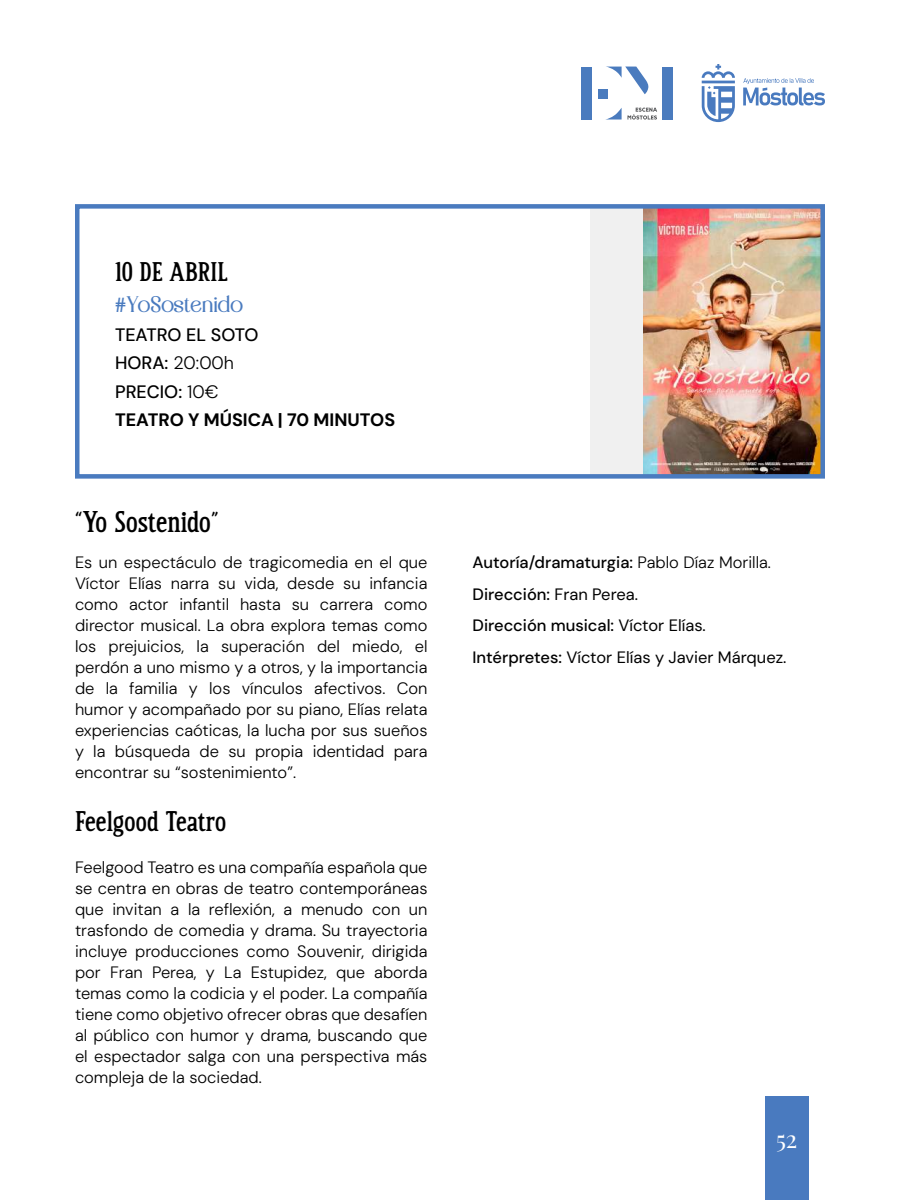
<style>
.page{position:relative;width:900px;height:1200px;background:#fff}
.page>*{position:absolute;margin:0;border:0;box-sizing:border-box;transform-origin:0 0}
.t1{font:30px "CS Dario Drawn";color:#000}
.t2{font:28.5px "CS Dario Drawn";color:#000}
.t3{font:27px "CS Dario Drawn";color:#000}
.t4{font:24px "Playfair Display";color:#fff}
.t5{font:22.5px "Branley";color:#4a7bbf}
.t6{font:500 18px/28.5px "DM Sans 18 pt";color:#000}
.t7{font:300 16.5px/21px "DM Sans 18 pt";color:#000;text-align:justify}
.t8{font:500 16.5px/31.5px "DM Sans 18 pt";color:#000}
.s1{font-weight:300}
.s2{font-weight:700}
.s3{font-weight:400}
</style>
<div class="page">
<div style="left:765px;top:1096px;width:43px;height:104px;background:#497abf"></div>
<svg style="left:702px;top:64px;width:123px;height:58px"></svg>
<div style="left:599px;top:89px;width:9px;height:9px;background:#4a7bbe"></div>
<svg style="left:608px;top:67px;width:41px;height:27px"></svg>
<svg style="left:605px;top:108px;width:52px;height:12px"></svg>
<div style="left:662px;top:67px;width:10px;height:53px;background:#4a7bbe"></div>
<div style="left:581px;top:67px;width:10px;height:53px;background:#4a7bbe"></div>
<img style="left:643px;top:209px;width:177px;height:265px">
<div style="left:591px;top:206px;width:52px;height:270px;background:#f0f0f0"></div>
<div style="left:75px;top:204px;width:750px;height:275px;border:4px solid #4a7bbf"></div>
<h3 class="t3" style="left:115px;top:257px;width:114px">10 DE ABRIL</h3>
<h3 class="t5" style="left:115px;top:292px;width:129px">#YoSostenido</h3>
<p class="t6" style="left:115px;top:320px;width:282px">TEATRO EL SOTO<br>HORA: <span class="s1">20:00h<br></span>PRECIO: <span class="s1">10€<br></span><span class="s2">TEATRO Y MÚSICA | 70 MINUTOS</span></p>
<h1 class="t1" style="left:75px;top:505px;width:145px">“Yo Sostenido”</h1>
<p class="t7" style="left:75px;top:552px;width:354px">Es un espectáculo de tragicomedia en el que Víctor Elías narra su vida, desde su infancia como actor infantil hasta su carrera como director musical. La obra explora temas como los prejuicios, la superación del miedo, el perdón a uno mismo y a otros, y la importancia de la familia y los vínculos afectivos. Con humor y acompañado por su piano, Elías relata experiencias caóticas, la lucha por sus sueños y la búsqueda de su propia identidad para encontrar su “sostenimiento”.</p>
<h2 class="t2" style="left:75px;top:805px;width:153px">Feelgood Teatro</h2>
<p class="t7" style="left:75px;top:857px;width:354px">Feelgood Teatro es una compañía española que se centra en obras de teatro contemporáneas que invitan a la reflexión, a menudo con un trasfondo de comedia y drama. Su trayectoria incluye producciones como Souvenir, dirigida por Fran Perea, y La Estupidez, que aborda temas como la codicia y el poder. La compañía tiene como objetivo ofrecer obras que desafíen al público con humor y drama, buscando que el espectador salga con una perspectiva más compleja de la sociedad.</p>
<p class="t8" style="left:473px;top:547px;width:316px">Autoría/dramaturgia: <span class="s1">Pablo Díaz Morilla.<br></span>Dirección: <span class="s3">Fran Perea.<br></span>Dirección musical: <span class="s3">Víctor Elías.<br></span>Intérpretes: <span class="s3">Víctor Elías y Javier Márquez.</span></p>
<h3 class="t4" style="left:776px;top:1121px;width:23px">52</h3>
</div>
